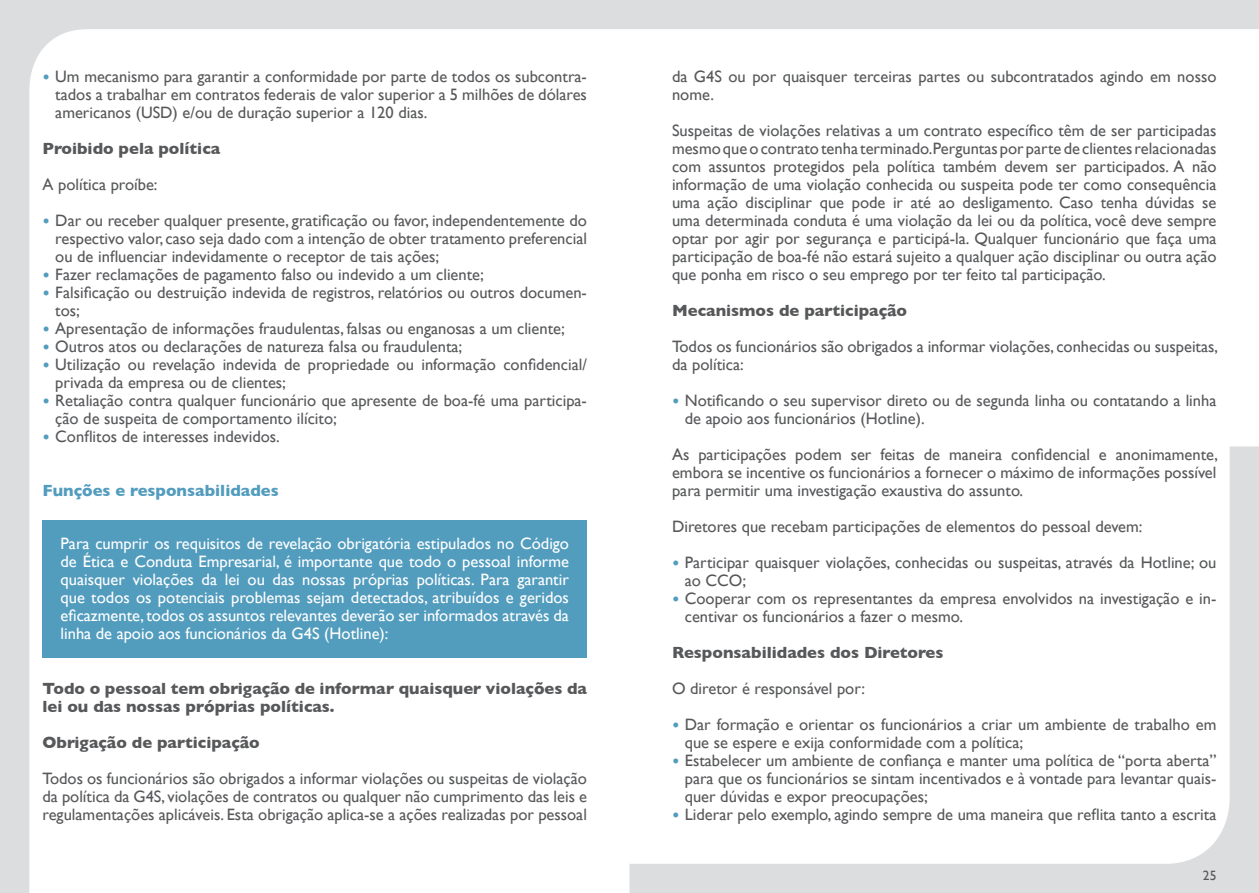
<style>
.page{position:relative;width:1259px;height:893px;background:#dcdddf}
.page>*{position:absolute;margin:0;border:0;box-sizing:border-box;transform-origin:0 0}
.t1{font:16.5px/18px "Gill Sans";color:#57585a}
.t2{font:16.5px/18px "Gill Sans";color:#fff;text-align:justify}
.t3{font:700 16.5px/18px "Gill Sans";color:#57585a}
.t4{font:700 16.5px "Gill Sans";color:#529cbe}
.t5{font:13.5px "Gill Sans";color:#57585a}
.s1{font-weight:700;font-size:15px;color:#529cbe}
</style>
<div class="page">
<div style="left:29px;top:29px;width:1230px;height:864px;background:#fff"></div>
<div style="left:43px;top:520px;width:544px;height:137px;background:#529cbe"></div>
<p class="t1" style="left:55px;top:67px;width:533px;text-align:justify;text-indent:-13px"><span class="s1">•</span> Um mecanismo para garantir a conformidade por parte de todos os subcontra&shy;tados a trabalhar em contratos federais de valor superior a 5 milhões de dólares americanos (USD) e/ou de duração superior a 120 dias.</p>
<p class="t3" style="left:43px;top:139px;width:179px">Proibido pela política</p>
<p class="t1" style="left:43px;top:175px;width:117px">A política proíbe:</p>
<p class="t1" style="left:55px;top:211px;width:533px;text-align:justify;text-indent:-13px"><span class="s1">•</span> Dar ou receber qualquer presente, gratificação ou favor, independentemente do respectivo valor, caso seja dado com a intenção de obter tratamento preferencial ou de influenciar indevidamente o receptor de tais ações;</p>
<p class="t1" style="left:43px;top:265px;width:443px"><span class="s1">•</span> Fazer reclamações de pagamento falso ou indevido a um cliente;</p>
<p class="t1" style="left:55px;top:283px;width:533px;text-indent:-13px"><span class="s1">•</span> Falsificação ou destruição indevida de registros, relatórios ou outros documen&shy;tos;</p>
<p class="t1" style="left:43px;top:319px;width:524px"><span class="s1">•</span> Apresentação de informações fraudulentas, falsas ou enganosas a um cliente;</p>
<p class="t1" style="left:43px;top:337px;width:421px"><span class="s1">•</span> Outros atos ou declarações de natureza falsa ou fraudulenta;</p>
<p class="t1" style="left:55px;top:355px;width:533px;text-indent:-13px"><span class="s1">•</span> Utilização ou revelação indevida de propriedade ou informação confidencial/ privada da empresa ou de clientes;</p>
<p class="t1" style="left:55px;top:391px;width:533px;text-indent:-13px"><span class="s1">•</span> Retaliação contra qualquer funcionário que apresente de boa-fé uma participa&shy;ção de suspeita de comportamento ilícito;</p>
<p class="t1" style="left:43px;top:427px;width:239px"><span class="s1">•</span> Conflitos de interesses indevidos.</p>
<p class="t4" style="left:43px;top:477px;width:238px">Funções e responsabilidades</p>
<p class="t2" style="left:61px;top:534px;width:510px">Para cumprir os requisitos de revelação obrigatória estipulados no Código de Ética e Conduta Empresarial, é importante que todo o pessoal informe quaisquer violações da lei ou das nossas próprias políticas. Para garantir que todos os potenciais problemas sejam detectados, atribuídos e geridos eficazmente, todos os assuntos relevantes deverão ser informados através da linha de apoio aos funcionários da G4S (Hotline):</p>
<p class="t3" style="left:43px;top:679px;width:546px">Todo o pessoal tem obrigação de informar quaisquer violações da lei ou das nossas próprias políticas.</p>
<p class="t3" style="left:43px;top:733px;width:219px">Obrigação de participação</p>
<p class="t1" style="left:43px;top:769px;width:546px;text-align:justify">Todos os funcionários são obrigados a informar violações ou suspeitas de violação da política da G4S, violações de contratos ou qualquer não cumprimento das leis e regulamentações aplicáveis. Esta obrigação aplica-se a ações realizadas por pessoal</p>
<p class="t1" style="left:672px;top:67px;width:546px">da G4S ou por quaisquer terceiras partes ou subcontratados agindo em nosso nome.</p>
<p class="t1" style="left:672px;top:121px;width:546px;text-align:justify">Suspeitas de violações relativas a um contrato específico têm de ser participadas mesmo que o contrato tenha terminado.Perguntas por parte de clientes relacionadas com assuntos protegidos pela política também devem ser participados. A não informação de uma violação conhecida ou suspeita pode ter como consequência uma ação disciplinar que pode ir até ao desligamento. Caso tenha dúvidas se uma determinada conduta é uma violação da lei ou da política, você deve sempre optar por agir por segurança e participá-la. Qualquer funcionário que faça uma participação de boa-fé não estará sujeito a qualquer ação disciplinar ou outra ação que ponha em risco o seu emprego por ter feito tal participação.</p>
<p class="t3" style="left:672px;top:301px;width:236px">Mecanismos de participação</p>
<p class="t1" style="left:672px;top:337px;width:547px">Todos os funcionários são obrigados a informar violações, conhecidas ou suspeitas, da política:</p>
<p class="t1" style="left:685px;top:391px;width:533px;text-indent:-13px"><span class="s1">•</span> Notificando o seu supervisor direto ou de segunda linha ou contatando a linha de apoio aos funcionários (Hotline).</p>
<p class="t1" style="left:672px;top:445px;width:547px;text-align:justify">As participações podem ser feitas de maneira confidencial e anonimamente, embora se incentive os funcionários a fornecer o máximo de informações possível para permitir uma investigação exaustiva do assunto.</p>
<p class="t1" style="left:672px;top:517px;width:472px">Diretores que recebam participações de elementos do pessoal devem:</p>
<p class="t1" style="left:685px;top:553px;width:533px;text-indent:-13px"><span class="s1">•</span> Participar quaisquer violações, conhecidas ou suspeitas, através da Hotline; ou ao CCO;</p>
<p class="t1" style="left:685px;top:589px;width:533px;text-indent:-13px"><span class="s1">•</span> Cooperar com os representantes da empresa envolvidos na investigação e in&shy;centivar os funcionários a fazer o mesmo.</p>
<p class="t3" style="left:672px;top:643px;width:273px">Responsabilidades dos Diretores</p>
<p class="t1" style="left:672px;top:679px;width:195px">O diretor é responsável por:</p>
<p class="t1" style="left:685px;top:715px;width:533px;text-indent:-13px"><span class="s1">•</span> Dar formação e orientar os funcionários a criar um ambiente de trabalho em que se espere e exija conformidade com a política;</p>
<p class="t1" style="left:685px;top:751px;width:533px;text-align:justify;text-indent:-13px"><span class="s1">•</span> Estabelecer um ambiente de confiança e manter uma política de “porta aberta” para que os funcionários se sintam incentivados e à vontade para levantar quais&shy;quer dúvidas e expor preocupações;</p>
<p class="t1" style="left:672px;top:805px;width:546px"><span class="s1">•</span> Liderar pelo exemplo, agindo sempre de uma maneira que reflita tanto a escrita</p>
<p class="t5" style="left:1203px;top:867px;width:15px">25</p>
</div>
